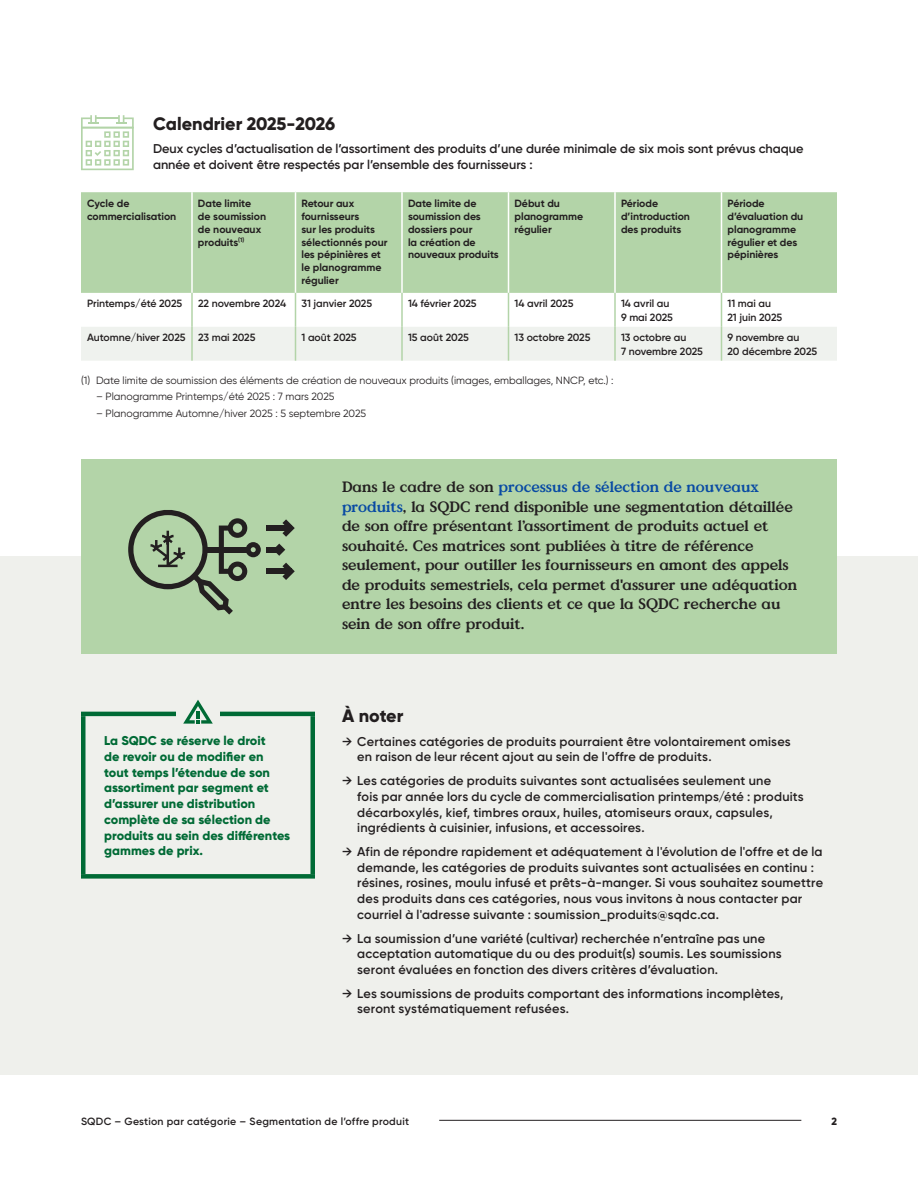
<style>
.page{position:relative;width:918px;height:1188px;background:#fff}
.page>*{position:absolute;margin:0;border:0;box-sizing:border-box;transform-origin:0 0}
.T1{font:800 18px "Gilroy";color:#231f20}
.Intro{font:15px/19.5px "Value Serif";color:#231f20}
.Texte{font:600 12.75px/15.8px "Gilroy";letter-spacing:.015em;color:#231f20}
.Texte-2{font:800 12.75px/15.8px "Gilroy";color:#006a35}
.Titre_Table{font:700 10.5px/12.8px "Gilroy";color:#231f20}
.Rubrique{font:600 10.5px/13.5px "Gilroy";color:#231f20}
.Note_bas_de_tableau{font:10.5px "Gilroy";color:#231f20}
.Rubrique-2{font:600 10.5px "Gilroy";letter-spacing:.025em;color:#231f20}
.t1{font:800 10.5px "Gilroy";color:#231f20}
.s1{color:#084aa3}
</style>
<div class="page">
<div style="left:0;top:556px;width:918px;height:519px;background:#eff0ec"></div>
<svg style="left:81px;top:115px;width:53px;height:55px"></svg>
<div style="left:81px;top:192px;width:756px;height:101px;background:#b3d4a8"></div>
<div style="left:81px;top:327px;width:756px;height:34px;background:#eff2ee"></div>
<hr style="left:191px;top:192px;width:2px;height:101px;background:#fff">
<hr style="left:295px;top:192px;width:1px;height:101px;background:#fff">
<hr style="left:401px;top:192px;width:2px;height:101px;background:#fff">
<hr style="left:508px;top:192px;width:1px;height:101px;background:#fff">
<hr style="left:614px;top:192px;width:2px;height:101px;background:#fff">
<hr style="left:721px;top:192px;width:1px;height:101px;background:#fff">
<hr style="left:191px;top:293px;width:2px;height:34px;background:#b3d4a8">
<hr style="left:295px;top:293px;width:1px;height:34px;background:#b3d4a8">
<hr style="left:191px;top:327px;width:2px;height:34px;background:#b3d4a8">
<hr style="left:295px;top:327px;width:1px;height:34px;background:#b3d4a8">
<hr style="left:401px;top:293px;width:2px;height:34px;background:#b3d4a8">
<hr style="left:508px;top:293px;width:1px;height:34px;background:#b3d4a8">
<hr style="left:614px;top:293px;width:2px;height:34px;background:#b3d4a8">
<hr style="left:721px;top:293px;width:1px;height:34px;background:#b3d4a8">
<hr style="left:401px;top:327px;width:2px;height:34px;background:#b3d4a8">
<hr style="left:508px;top:327px;width:1px;height:34px;background:#b3d4a8">
<hr style="left:614px;top:327px;width:2px;height:34px;background:#b3d4a8">
<hr style="left:721px;top:327px;width:1px;height:34px;background:#b3d4a8">
<div style="left:81px;top:459px;width:756px;height:194px;background:#b3d4a8"></div>
<div style="left:266px;top:526px;width:25px;height:5px;background:#231f20"></div>
<svg style="left:282px;top:519px;width:13px;height:18px"></svg>
<div style="left:266px;top:569px;width:25px;height:5px;background:#231f20"></div>
<svg style="left:282px;top:563px;width:13px;height:17px"></svg>
<div style="left:266px;top:547px;width:16px;height:5px;background:#231f20"></div>
<svg style="left:276px;top:544px;width:9px;height:12px"></svg>
<svg style="left:128px;top:510px;width:133px;height:105px"></svg>
<hr style="left:158px;top:565px;width:20px;height:2px;background:#231f20">
<hr style="left:81px;top:712px;width:234px;height:4px;background:#006a35">
<div style="left:81px;top:716px;width:5px;height:158px;background:#006a35"></div>
<div style="left:310px;top:716px;width:5px;height:158px;background:#006a35"></div>
<div style="left:81px;top:874px;width:234px;height:5px;background:#006a35"></div>
<div style="left:176px;top:700px;width:44px;height:24px;background:#eff0ec"></div>
<svg style="left:183px;top:700px;width:30px;height:24px"></svg>
<hr style="left:439px;top:1120px;width:362px;height:1px;background:#231f20">
<p class="T1" style="left:153px;top:112px;width:184px">Calendrier 2025-2026</p>
<p class="Texte" style="left:153px;top:141px;width:652px">Deux cycles d’actualisation de l’assortiment des produits d’une durée minimale de six mois sont prévus chaque année et doivent être respectés par l’ensemble des fournisseurs :</p>
<p class="Titre_Table" style="left:87px;top:197px;width:91px">Cycle de commercialisation</p>
<p class="Titre_Table" style="left:198px;top:197px;width:70px">Date limite de soumission de nouveaux produits<sup>(1)</sup></p>
<p class="Titre_Table" style="left:302px;top:197px;width:88px">Retour aux fournisseurs<br>sur les produits sélectionnés pour les pépinières et le planogramme régulier</p>
<p class="Titre_Table" style="left:408px;top:197px;width:92px">Date limite de soumission des dossiers pour<br>la création de nouveaux produits</p>
<p class="Titre_Table" style="left:515px;top:197px;width:70px">Début du planogramme régulier</p>
<p class="Titre_Table" style="left:621px;top:197px;width:71px">Période d’introduction des produits</p>
<p class="Titre_Table" style="left:728px;top:197px;width:77px">Période d’évaluation du planogramme régulier et des pépinières</p>
<p class="Rubrique" style="left:87px;top:297px;width:97px">Printemps/été 2025</p>
<p class="Rubrique" style="left:198px;top:297px;width:90px">22 novembre 2024</p>
<p class="Rubrique" style="left:302px;top:297px;width:72px">31 janvier 2025</p>
<p class="Rubrique" style="left:408px;top:297px;width:70px">14 février 2025</p>
<p class="Rubrique" style="left:515px;top:297px;width:60px">14 avril 2025</p>
<p class="Rubrique" style="left:621px;top:297px;width:54px">14 avril au<br>9 mai 2025</p>
<p class="Rubrique" style="left:728px;top:297px;width:56px">11 mai au<br>21 juin 2025</p>
<p class="Rubrique" style="left:87px;top:331px;width:100px">Automne/hiver 2025</p>
<p class="Rubrique" style="left:198px;top:331px;width:59px">23 mai 2025</p>
<p class="Rubrique" style="left:302px;top:331px;width:57px">1 août 2025</p>
<p class="Rubrique" style="left:408px;top:331px;width:62px">15 août 2025</p>
<p class="Rubrique" style="left:515px;top:331px;width:77px">13 octobre 2025</p>
<p class="Rubrique" style="left:621px;top:331px;width:83px">13 octobre au<br>7 novembre 2025</p>
<p class="Rubrique" style="left:728px;top:331px;width:91px">9 novembre au<br>20 décembre 2025</p>
<p class="Note_bas_de_tableau" style="left:81px;top:374px;width:534px">(1) Date limite de soumission des éléments de création de nouveaux produits (images, emballages, NNCP, etc.) :</p>
<p class="Note_bas_de_tableau" style="left:96px;top:390px;width:240px">– Planogramme Printemps/été 2025 : 7 mars 2025</p>
<p class="Note_bas_de_tableau" style="left:96px;top:407px;width:272px">– Planogramme Automne/hiver 2025 : 5 septembre 2025</p>
<p class="Texte-2" style="left:104px;top:733px;width:187px">La SQDC se réserve le droit<br>de revoir ou de modifier en tout temps l’étendue de son assortiment par segment et d’assurer une distribution complète de sa sélection de produits au sein des différentes gammes de prix.</p>
<p class="Intro" style="left:342px;top:477px;width:457px">Dans le cadre de son <span class="s1">processus de sélection de nouveaux produits</span>, la SQDC rend disponible une segmentation détaillée de son offre présentant l’assortiment de produits actuel et souhaité. Ces matrices sont publiées à titre de référence seulement, pour outiller les fournisseurs en amont des appels de produits semestriels, cela permet d'assurer une adéquation entre les besoins des clients et ce que la SQDC recherche au sein de son offre produit.</p>
<p class="T1" style="left:342px;top:704px;width:63px">À noter</p>
<p class="Texte" style="left:357px;top:733px;width:435px;text-indent:-15px">→ Certaines catégories de produits pourraient être volontairement omises en raison de leur récent ajout au sein de l'offre de produits.</p>
<p class="Texte" style="left:357px;top:773px;width:448px;text-indent:-15px">→ Les catégories de produits suivantes sont actualisées seulement une<br>fois par année lors du cycle de commercialisation printemps/été : produits décarboxylés, kief, timbres oraux, huiles, atomiseurs oraux, capsules, ingrédients à cuisinier, infusions, et accessoires.</p>
<p class="Texte" style="left:357px;top:844px;width:467px;text-indent:-15px">→ Afin de répondre rapidement et adéquatement à l'évolution de l'offre et de la demande, les catégories de produits suivantes sont actualisées en continu : résines, rosines, moulu infusé et prêts-à-manger. Si vous souhaitez soumettre des produits dans ces catégories, nous vous invitons à nous contacter par courriel à l'adresse suivante : soumission_produits@sqdc.ca.</p>
<p class="Texte" style="left:357px;top:930px;width:426px;text-indent:-15px">→ La soumission d’une variété (cultivar) recherchée n’entraîne pas une acceptation automatique du ou des produit(s) soumis. Les soumissions seront évaluées en fonction des divers critères d’évaluation.</p>
<p class="Texte" style="left:357px;top:985px;width:428px;text-indent:-15px">→ Les soumissions de produits comportant des informations incomplètes, seront systématiquement refusées.</p>
<p class="Rubrique-2" style="left:81px;top:1115px;width:330px">SQDC – Gestion par catégorie – Segmentation de l’offre produit</p>
<p class="t1" style="left:831px;top:1114px;width:7px">2</p>
</div>
